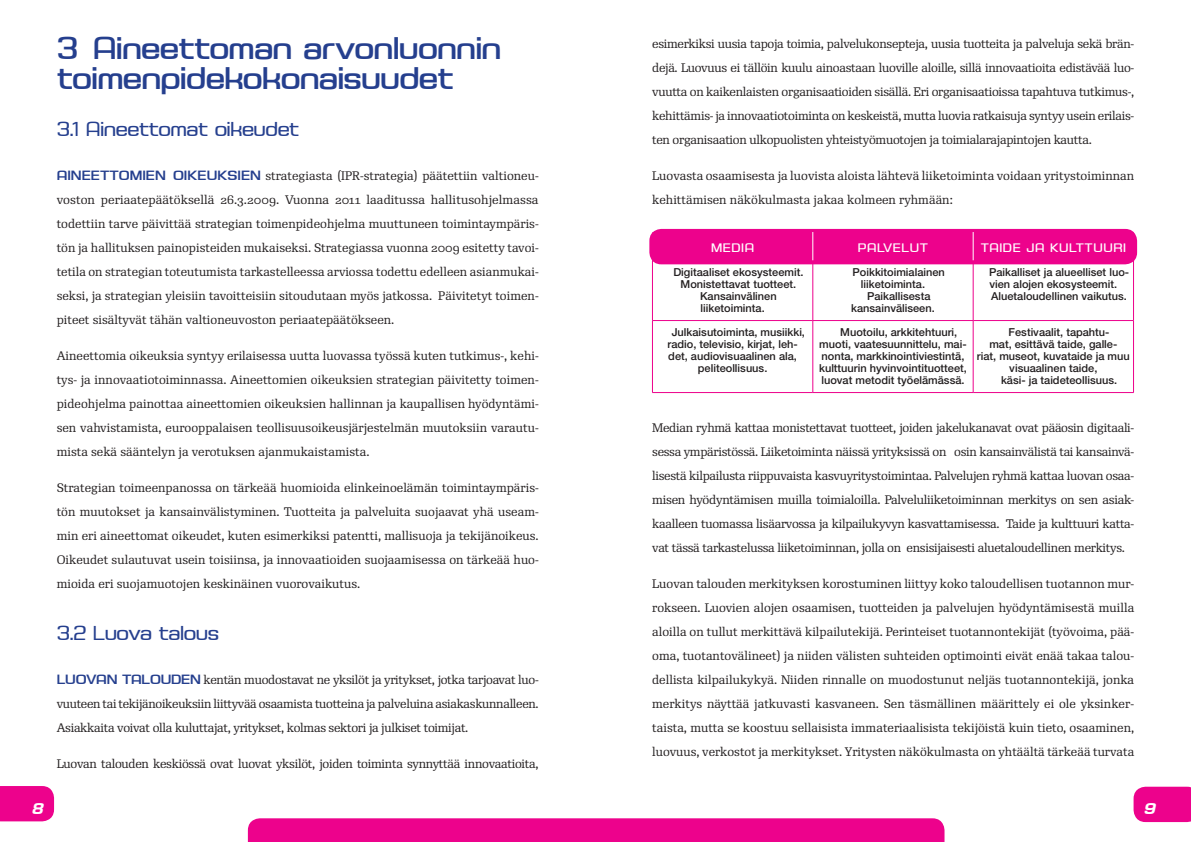
<style>
.page{position:relative;width:1191px;height:842px;background:#fff}
.page>*{position:absolute;margin:0;border:0;box-sizing:border-box;transform-origin:0 0}
.o1{font:500 28px/30px "Saturn";letter-spacing:-.03em;color:#253f8e}
.o2{font:18px "Saturn";letter-spacing:-.025em;color:#253f8e}
.t1{font:14px "Saturn Bold Italique";color:#fff}
.l_ensi{font:12px/24px "Re Public Std";color:#231f20;text-align:justify}
.l_ensi-2{font:12px "Re Public Std";letter-spacing:-.025em;color:#231f20}
.l_laatikko{font:500 11px/12px "Helvetica Neue LT Std";color:#231f20}
.l_laatikko_ensi{font:500 11px "Saturn";letter-spacing:.05em;color:#fff}
.s1{font-family:"Saturn";font-weight:600;color:#253f8e}
</style>
<div class="page">
<div style="left:1133px;top:787px;width:58px;height:35px;background:#ed028c"></div>
<div style="left:0;top:786px;width:54px;height:35px;background:#ed028c"></div>
<div style="left:248px;top:818px;width:696px;height:24px;background:#ed028c"></div>
<div style="left:649px;top:229px;width:488px;height:35px;background:#ed028c;border-radius:12px"></div>
<hr style="left:652px;top:261px;width:1px;height:59px;background:#ed028c">
<hr style="left:812px;top:261px;width:1px;height:59px;background:#ed028c">
<hr style="left:973px;top:261px;width:1px;height:59px;background:#ed028c">
<hr style="left:1133px;top:261px;width:1px;height:59px;background:#ed028c">
<hr style="left:652px;top:320px;width:161px;height:1px;background:#ed028c">
<hr style="left:652px;top:321px;width:1px;height:71px;background:#ed028c">
<hr style="left:813px;top:320px;width:160px;height:1px;background:#ed028c">
<hr style="left:812px;top:321px;width:1px;height:71px;background:#ed028c">
<hr style="left:973px;top:320px;width:160px;height:1px;background:#ed028c">
<hr style="left:973px;top:321px;width:1px;height:71px;background:#ed028c">
<hr style="left:1133px;top:321px;width:1px;height:71px;background:#ed028c">
<hr style="left:652px;top:392px;width:161px;height:1px;background:#ed028c">
<hr style="left:813px;top:392px;width:160px;height:1px;background:#ed028c">
<hr style="left:973px;top:392px;width:160px;height:1px;background:#ed028c">
<svg style="left:652px;top:232px;width:322px;height:29px"></svg>
<p class="o1" style="left:57px;top:33px;width:446px">3 Aineettoman arvonluonnin toimenpidekokonaisuudet</p>
<p class="o2" style="left:57px;top:117px;width:244px">3.1 Aineettomat oikeudet</p>
<p class="l_ensi" style="left:57px;top:164px;width:483px"><span class="s1">AINEETTOMIEN OIKEUKSIEN</span> strategiasta (IPR-strategia) päätettiin valtioneu&shy;voston periaatepäätöksellä 26.3.2009. Vuonna 2011 laaditussa hallitusohjelmassa todettiin tarve päivittää strategian toimenpideohjelma muuttuneen toimintaympäris&shy;tön ja hallituksen painopisteiden mukaiseksi. Strategiassa vuonna 2009 esitetty tavoi&shy;tetila on strategian toteutumista tarkastelleessa arviossa todettu edelleen asianmukai&shy;seksi, ja strategian yleisiin tavoitteisiin sitoudutaan myös jatkossa. Päivitetyt toimen&shy;piteet sisältyvät tähän valtioneuvoston periaatepäätökseen.</p>
<p class="l_ensi" style="left:57px;top:344px;width:483px">Aineettomia oikeuksia syntyy erilaisessa uutta luovassa työssä kuten tutkimus-, kehi&shy;tys- ja innovaatiotoiminnassa. Aineettomien oikeuksien strategian päivitetty toimen&shy;pideohjelma painottaa aineettomien oikeuksien hallinnan ja kaupallisen hyödyntämi&shy;sen vahvistamista, eurooppalaisen teollisuusoikeusjärjestelmän muutoksiin varautu&shy;mista sekä sääntelyn ja verotuksen ajanmukaistamista.</p>
<p class="l_ensi" style="left:57px;top:476px;width:483px">Strategian toimeenpanossa on tärkeää huomioida elinkeinoelämän toimintaympäris&shy;tön muutokset ja kansainvälistyminen. Tuotteita ja palveluita suojaavat yhä useam&shy;min eri aineettomat oikeudet, kuten esimerkiksi patentti, mallisuoja ja tekijänoikeus.<br>Oikeudet sulautuvat usein toisiinsa, ja innovaatioiden suojaamisessa on tärkeää huo&shy;mioida eri suojamuotojen keskinäinen vuorovaikutus.</p>
<p class="o2" style="left:57px;top:621px;width:164px">3.2 Luova talous</p>
<p class="l_ensi" style="left:57px;top:668px;width:483px"><span class="s1">LUOVAN TALOUDEN</span> kentän muodostavat ne yksilöt ja yritykset, jotka tarjoavat luo&shy;vuuteen tai tekijänoikeuksiin liittyvää osaamista tuotteina ja palveluina asiakaskunnalleen.<br>Asiakkaita voivat olla kuluttajat, yritykset, kolmas sektori ja julkiset toimijat.</p>
<p class="l_ensi-2" style="left:57px;top:756px;width:483px">Luovan talouden keskiössä ovat luovat yksilöt, joiden toiminta synnyttää innovaatioita,</p>
<p class="l_ensi" style="left:652px;top:32px;width:483px">esimerkiksi uusia tapoja toimia, palvelukonsepteja, uusia tuotteita ja palveluja sekä brän&shy;dejä. Luovuus ei tällöin kuulu ainoastaan luoville aloille, sillä innovaatioita edistävää luo&shy;vuutta on kaikenlaisten organisaatioiden sisällä. Eri organisaatioissa tapahtuva tutkimus-, kehittämis- ja innovaatiotoiminta on keskeistä, mutta luovia ratkaisuja syntyy usein erilais&shy;ten organisaation ulkopuolisten yhteistyömuotojen ja toimialarajapintojen kautta.</p>
<p class="l_ensi" style="left:652px;top:164px;width:483px">Luovasta osaamisesta ja luovista aloista lähtevä liiketoiminta voidaan yritystoiminnan kehittämisen näkökulmasta jakaa kolmeen ryhmään:</p>
<p class="l_laatikko_ensi" style="left:711px;top:240px;width:45px">MEDIA</p>
<p class="l_laatikko_ensi" style="left:858px;top:240px;width:72px">PALVELUT</p>
<p class="l_laatikko_ensi" style="left:980px;top:240px;width:147px">TAIDE JA KULTTUURI</p>
<p class="l_laatikko" style="left:673px;top:266px;width:132px">Digitaaliset ekosysteemit.</p>
<p class="l_laatikko" style="left:680px;top:278px;width:117px">Monistettavat tuotteet.</p>
<p class="l_laatikko" style="left:700px;top:290px;width:78px">Kansainvälinen liiketoiminta.</p>
<p class="l_laatikko" style="left:861px;top:266px;width:85px;text-indent:-8px">Poikkitoimialainen liiketoiminta.</p>
<p class="l_laatikko" style="left:851px;top:290px;width:85px;text-indent:16px">Paikallisesta kansainväliseen.</p>
<p class="l_laatikko" style="left:989px;top:266px;width:142px">Paikalliset ja alueelliset luo&shy;vien alojen ekosysteemit.</p>
<p class="l_laatikko" style="left:991px;top:290px;width:137px">Aluetaloudellinen vaikutus.</p>
<p class="l_laatikko" style="left:671px;top:326px;width:135px">Julkaisutoiminta, musiikki,</p>
<p class="l_laatikko" style="left:667px;top:338px;width:132px">radio, televisio, kirjat, leh-</p>
<p class="l_laatikko" style="left:668px;top:350px;width:130px">det, audiovisuaalinen ala,</p>
<p class="l_laatikko" style="left:698px;top:362px;width:71px">peliteollisuus.</p>
<p class="l_laatikko" style="left:819px;top:326px;width:149px;text-indent:21px">Muotoilu, arkkitehtuuri, muoti, vaatesuunnittelu, mai&shy;nonta, markkinointiviestintä, kulttuurin hyvinvointituotteet, luovat metodit työelämässä.</p>
<p class="l_laatikko" style="left:1008px;top:326px;width:102px">Festivaalit, tapahtu-</p>
<p class="l_laatikko" style="left:989px;top:338px;width:129px">mat, esittävä taide, galle-</p>
<p class="l_laatikko" style="left:977px;top:350px;width:154px">riat, museot, kuvataide ja muu</p>
<p class="l_laatikko" style="left:1009px;top:362px;width:90px">visuaalinen taide,</p>
<p class="l_laatikko" style="left:1001px;top:374px;width:118px">käsi- ja taideteollisuus.</p>
<p class="l_ensi" style="left:652px;top:416px;width:483px">Median ryhmä kattaa monistettavat tuotteet, joiden jakelukanavat ovat pääosin digitaali&shy;sessa ympäristössä. Liiketoiminta näissä yrityksissä on osin kansainvälistä tai kansainvä&shy;lisestä kilpailusta riippuvaista kasvuyritystoimintaa. Palvelujen ryhmä kattaa luovan osaa&shy;misen hyödyntämisen muilla toimialoilla. Palveluliiketoiminnan merkitys on sen asiak&shy;kaalleen tuomassa lisäarvossa ja kilpailukyvyn kasvattamisessa. Taide ja kulttuuri katta&shy;vat tässä tarkastelussa liiketoiminnan, jolla on ensisijaisesti aluetaloudellinen merkitys.</p>
<p class="l_ensi" style="left:652px;top:572px;width:483px">Luovan talouden merkityksen korostuminen liittyy koko taloudellisen tuotannon mur&shy;rokseen. Luovien alojen osaamisen, tuotteiden ja palvelujen hyödyntämisestä muilla aloilla on tullut merkittävä kilpailutekijä. Perinteiset tuotannontekijät (työvoima, pää&shy;oma, tuotantovälineet) ja niiden välisten suhteiden optimointi eivät enää takaa talou&shy;dellista kilpailukykyä. Niiden rinnalle on muodostunut neljäs tuotannontekijä, jonka merkitys näyttää jatkuvasti kasvaneen. Sen täsmällinen määrittely ei ole yksinker&shy;taista, mutta se koostuu sellaisista immateriaalisista tekijöistä kuin tieto, osaaminen, luovuus, verkostot ja merkitykset. Yritysten näkökulmasta on yhtäältä tärkeää turvata</p>
<p class="t1" style="left:32px;top:799px;width:13px">8</p>
<p class="t1" style="left:1144px;top:799px;width:13px">9</p>
</div>
